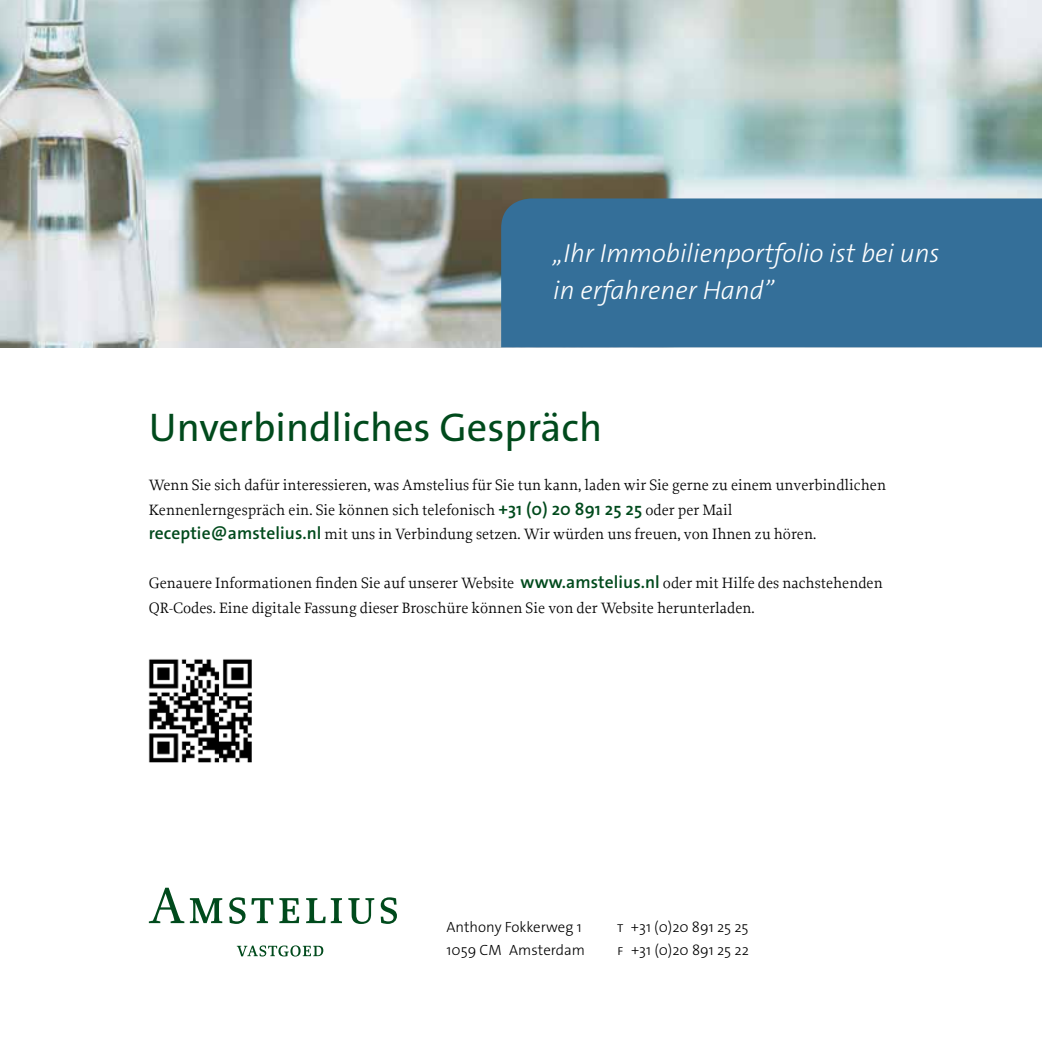
<style>
.page{position:relative;width:1042px;height:1042px;background:#fff}
.page>*{position:absolute;margin:0;border:0;box-sizing:border-box;transform-origin:0 0}
.t1{font:40.25px "The Sans Os F";color:#004a1c}
.t2{font:italic 300 26.25px/36.8px "The Sans Os F";color:#fff}
.t3{font:15.75px/24.5px "Proforma";color:#000}
.t4{font:300 14.88px/23.6px "The Sans Os F";color:#000}
.s1{font-family:"The Sans Os F";font-weight:600;font-size:17.5px;color:#004a1c}
</style>
<div class="page">
<img style="left:148px;top:659px;width:104px;height:104px">
<img style="left:0;top:0;width:1042px;height:347px">
<div style="left:501px;top:198px;width:541px;height:149px;background:#346f99"></div>
<svg style="left:149px;top:887px;width:248px;height:37px"></svg>
<svg style="left:237px;top:945px;width:86px;height:11px"></svg>
<h2 class="t2" style="left:553px;top:235px;width:388px">„Ihr Immobilienportfolio ist bei uns in erfahrener Hand”</h2>
<h1 class="t1" style="left:149px;top:402px;width:455px">Unverbindliches Gespräch</h1>
<p class="t3" style="left:149px;top:472px;width:738px">Wenn Sie sich dafür interessieren, was Amstelius für Sie tun kann, laden wir Sie gerne zu einem unverbindlichen<br>Kennenlerngespräch ein. Sie können sich telefonisch <span class="s1">+31 (0) 20 891 25 25</span> oder per Mail <span class="s1">receptie@amstelius.nl</span> mit uns in Verbindung setzen. Wir würden uns freuen, von Ihnen zu hören.</p>
<p class="t3" style="left:149px;top:570px;width:735px">Genauere Informationen finden Sie auf unserer Website <span class="s1">www.amstelius.nl</span> oder mit Hilfe des nachstehenden<br>QR-Codes. Eine digitale Fassung dieser Broschüre können Sie von der Website herunterladen.</p>
<p class="t4" style="left:446px;top:915px;width:140px">Anthony Fokkerweg 1<br>1059 CM Amsterdam</p>
<p class="t4" style="left:617px;top:915px;width:133px">t +31 (0)20 891 25 25 f +31 (0)20 891 25 22</p>
</div>
